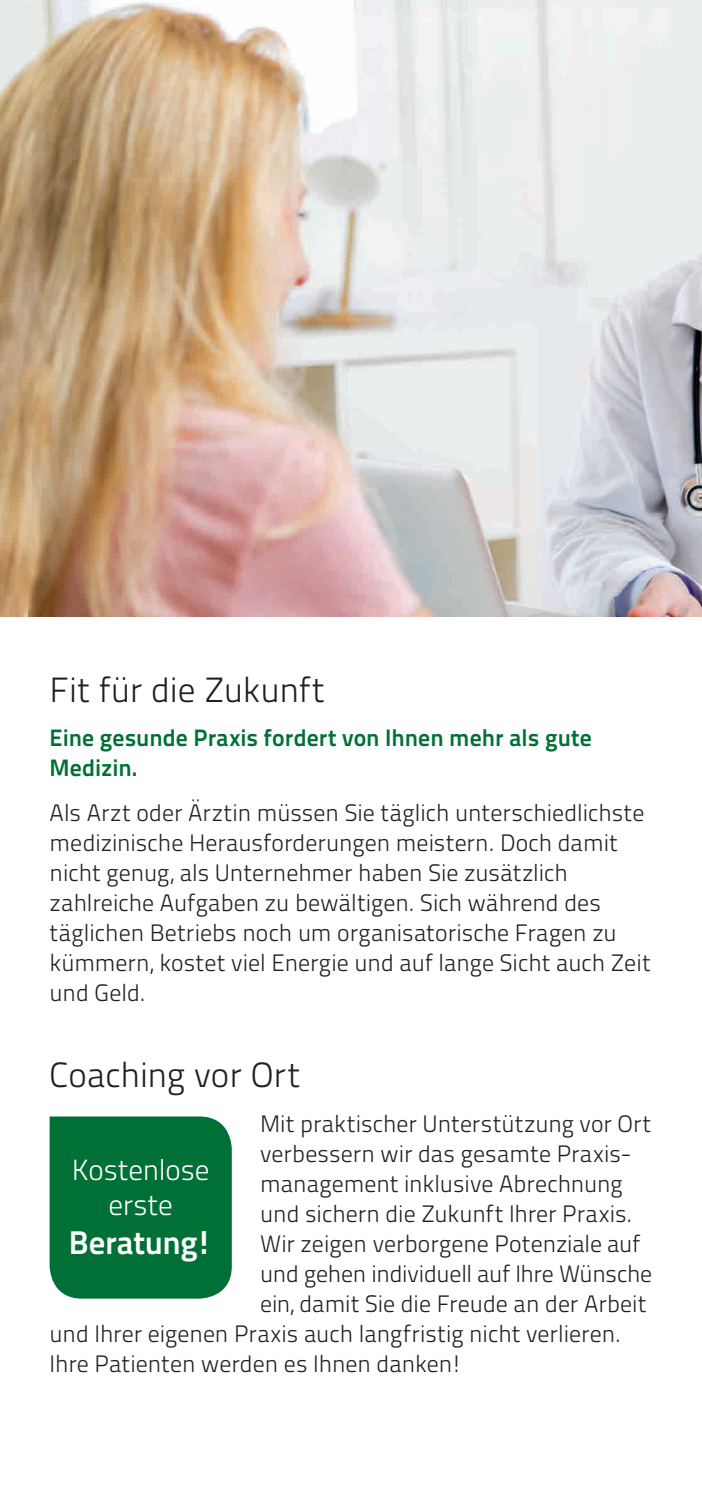
<style>
.page{position:relative;width:702px;height:1489px;background:#fff}
.page>*{position:absolute;margin:0;border:0;box-sizing:border-box;transform-origin:0 0}
.t1{font:35px "Titillium Text 25 L 250 wt";color:#231f20}
.t2{font:32.75px "Titillium Text 25 L 800 wt";letter-spacing:-.01em;color:#fff}
.t3{font:29px/35px "Titillium Text 25 L 250 wt";letter-spacing:-.005em;color:#fff;text-align:center}
.t4{font:23.75px/30px "Titillium Text 25 L 250 wt";color:#231f20}
.t5{font:23.75px/30px "Titillium Text 25 L 800 wt";color:#007036}
</style>
<div class="page">
<img style="left:0;top:0;width:702px;height:617px">
<div style="left:50px;top:1116px;width:182px;height:182px;background:#007036"></div>
<h1 class="t1" style="left:50px;top:664px;width:276px">Fit für die Zukunft</h1>
<p class="t5" style="left:50px;top:721px;width:543px">Eine gesunde Praxis fordert von Ihnen mehr als gute<br>Medizin.</p>
<p class="t4" style="left:50px;top:796px;width:602px">Als Arzt oder Ärztin müssen Sie täglich unterschiedlichste medizinische Herausforderungen meistern. Doch damit nicht genug, als Unternehmer haben Sie zusätzlich zahlreiche Aufgaben zu bewältigen. Sich während des täglichen Betriebs noch um organisatorische Fragen zu kümmern, kostet viel Energie und auf lange Sicht auch Zeit und Geld.</p>
<h1 class="t1" style="left:50px;top:1049px;width:252px">Coaching vor Ort</h1>
<p class="t4" style="left:260px;top:1106px;width:392px">Mit praktischer Unterstützung vor Ort</p>
<p class="t4" style="left:260px;top:1136px;width:369px">verbessern wir das gesamte Praxis-</p>
<p class="t4" style="left:260px;top:1166px;width:364px">management inklusive Abrechnung</p>
<p class="t4" style="left:260px;top:1196px;width:374px">und sichern die Zukunft Ihrer Praxis.</p>
<p class="t4" style="left:260px;top:1226px;width:381px">Wir zeigen verborgene Potenziale auf</p>
<p class="t4" style="left:260px;top:1256px;width:393px">und gehen individuell auf Ihre Wünsche</p>
<p class="t4" style="left:260px;top:1286px;width:388px">ein, damit Sie die Freude an der Arbeit</p>
<p class="t4" style="left:50px;top:1316px;width:573px">und Ihrer eigenen Praxis auch langfristig nicht verlieren.</p>
<p class="t4" style="left:50px;top:1346px;width:415px">Ihre Patienten werden es Ihnen danken!</p>
<p class="t3" style="left:72px;top:1150px;width:139px">Kostenlose erste</p>
<h2 class="t2" style="left:69px;top:1217px;width:145px">Beratung!</h2>
</div>
